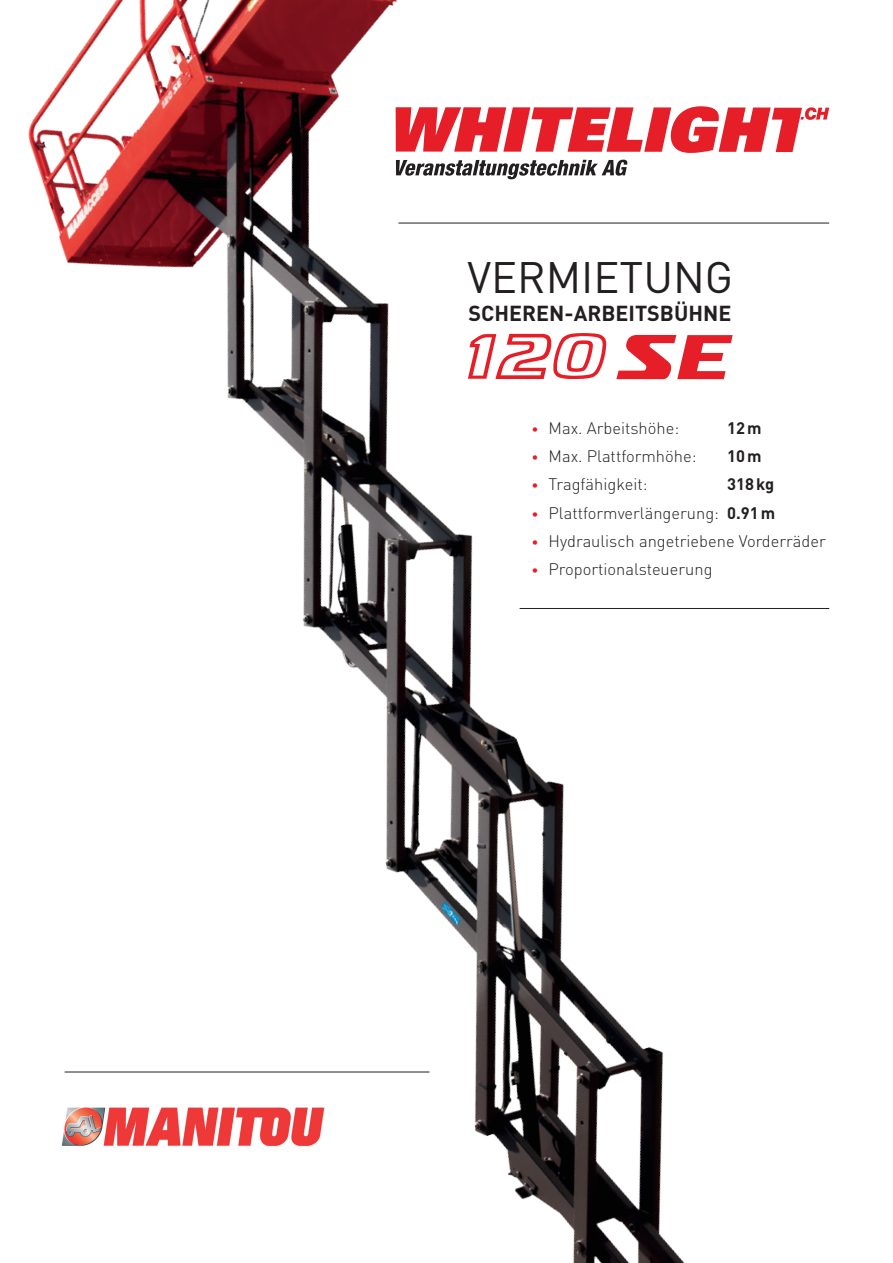
<style>
.page{position:relative;width:893px;height:1263px;background:#fff}
.page>*{position:absolute;margin:0;border:0;box-sizing:border-box;transform-origin:0 0}
.t1{font:43.5px "DIN";color:#231f20}
.t2{font:700 21.45px "DIN";color:#231f20}
.t3{font:300 16.5px "DIN";color:#231f20}
.t4{font:700 16.5px "DIN";color:#231f20}
.s1{font-weight:400;font-size:13.5px;color:#e61e27}
.s2{font-weight:700}
</style>
<div class="page">
<img style="left:28px;top:0;width:802px;height:1263px">
<svg style="left:396px;top:106px;width:433px;height:47px"></svg>
<svg style="left:396px;top:160px;width:232px;height:19px"></svg>
<svg style="left:616px;top:335px;width:117px;height:44px"></svg>
<svg style="left:468px;top:333px;width:138px;height:46px"></svg>
<img style="left:52px;top:1096px;width:281px;height:61px">
<h1 class="t1" style="left:467px;top:250px;width:267px">VERMIETUNG</h1>
<h2 class="t2" style="left:469px;top:299px;width:264px">SCHEREN-ARBEITSBÜHNE</h2>
<p class="t3" style="left:531px;top:418px;width:149px"><span class="s1">•</span> Max. Arbeitshöhe:</p>
<p class="t4" style="left:727px;top:417px;width:36px">12 m</p>
<p class="t3" style="left:531px;top:446px;width:166px"><span class="s1">•</span> Max. Plattformhöhe:</p>
<p class="t4" style="left:727px;top:445px;width:36px">10 m</p>
<p class="t3" style="left:531px;top:474px;width:118px"><span class="s1">•</span> Tragfähigkeit:</p>
<p class="t4" style="left:727px;top:474px;width:49px">318 kg</p>
<p class="t3" style="left:531px;top:503px;width:245px"><span class="s1">•</span> Plattformverlängerung: <span class="s2">0.91 m</span></p>
<p class="t3" style="left:531px;top:531px;width:296px"><span class="s1">•</span> Hydraulisch angetriebene Vorderräder</p>
<p class="t3" style="left:531px;top:559px;width:183px"><span class="s1">•</span> Proportionalsteuerung</p>
</div>
